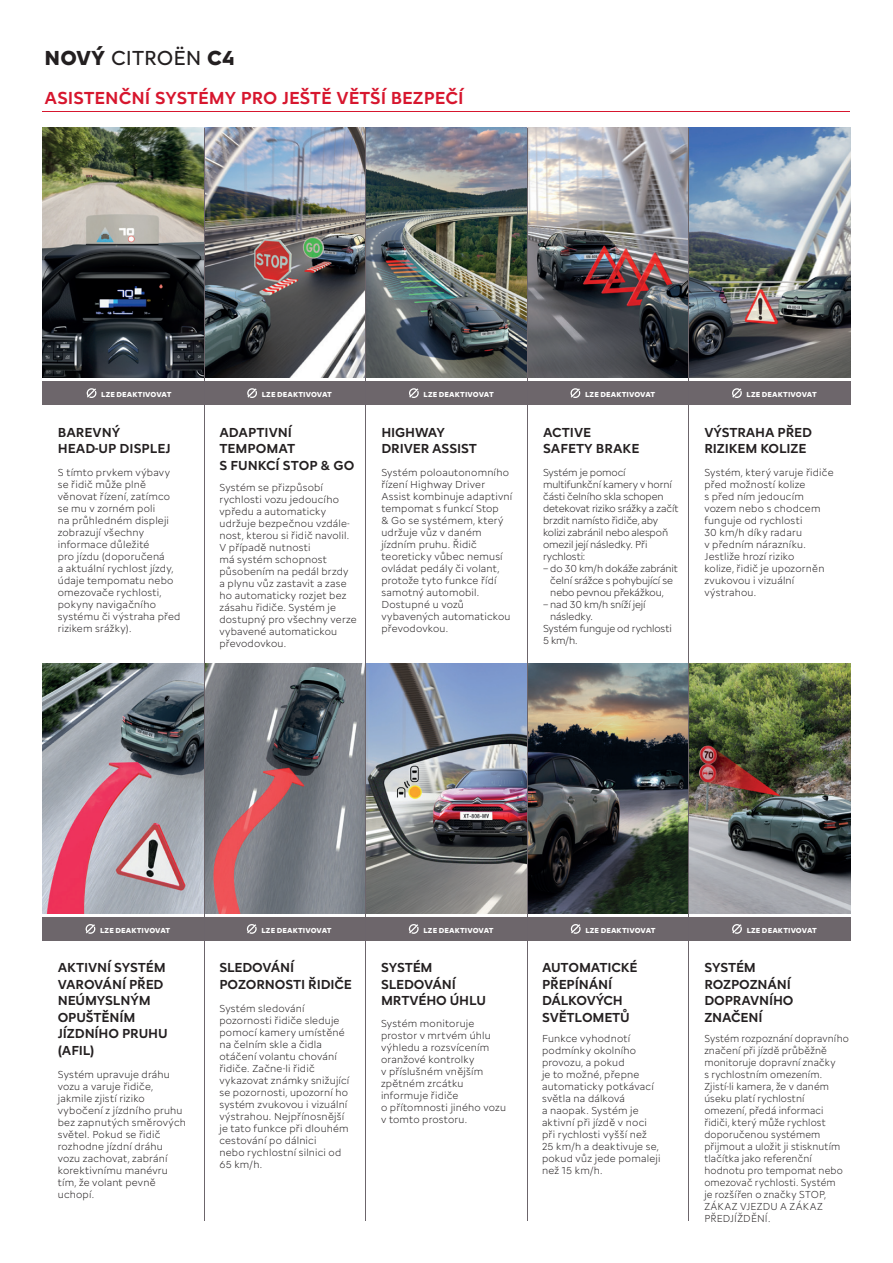
<style>
.page{position:relative;width:893px;height:1263px;background:#fff}
.page>*{position:absolute;margin:0;border:0;box-sizing:border-box;transform-origin:0 0}
.t1{font:21px "Citroen Type Latin";color:#231f20}
.t2{font:500 18px "Citroen Type Latin";color:#d7162e}
.t3{font:500 13.5px/16.5px "Citroen Type Latin";letter-spacing:-.01em;color:#231f20}
.t4{font:300 10.5px/12px "Citroen Type Latin";letter-spacing:.015em;color:#231f20}
.t5{font:300 10.5px/12px "Citroen Type Latin";letter-spacing:-.01em;color:#231f20}
.t6{font:700 7.5px "Citroen Type Latin";letter-spacing:.01em;color:#fff}
.s1{font-weight:700}
</style>
<div class="page">
<img style="left:43px;top:128px;width:807px;height:250px">
<hr style="left:43px;top:111px;width:807px;height:1px;background:#d7162e">
<div style="left:42px;top:382px;width:808px;height:23px;background:#6d666b"></div>
<svg style="left:87px;top:388px;width:9px;height:10px"></svg>
<svg style="left:570px;top:388px;width:10px;height:10px"></svg>
<svg style="left:409px;top:388px;width:10px;height:10px"></svg>
<svg style="left:732px;top:388px;width:10px;height:10px"></svg>
<svg style="left:247px;top:388px;width:10px;height:10px"></svg>
<img style="left:42px;top:663px;width:808px;height:250px">
<div style="left:42px;top:917px;width:808px;height:23px;background:#6d666b"></div>
<svg style="left:86px;top:924px;width:9px;height:10px"></svg>
<svg style="left:247px;top:924px;width:10px;height:10px"></svg>
<svg style="left:409px;top:924px;width:10px;height:10px"></svg>
<svg style="left:571px;top:924px;width:10px;height:10px"></svg>
<svg style="left:732px;top:924px;width:10px;height:10px"></svg>
<hr style="left:204px;top:128px;width:1px;height:1092px;background:#6c656b">
<hr style="left:365px;top:128px;width:1px;height:1092px;background:#6c656b">
<hr style="left:527px;top:128px;width:1px;height:1092px;background:#6c656b">
<hr style="left:689px;top:128px;width:1px;height:1092px;background:#6c656b">
<h1 class="t1" style="left:45px;top:42px;width:191px"><span class="s1">NOVÝ</span> CITROËN <span class="s1">C4</span></h1>
<h2 class="t2" style="left:45px;top:85px;width:420px">ASISTENČNÍ SYSTÉMY PRO JEŠTĚ VĚTŠÍ BEZPEČÍ</h2>
<p class="t6" style="left:101px;top:388px;width:72px">LZE DEAKTIVOVAT</p>
<p class="t6" style="left:262px;top:388px;width:72px">LZE DEAKTIVOVAT</p>
<p class="t6" style="left:424px;top:388px;width:72px">LZE DEAKTIVOVAT</p>
<p class="t6" style="left:585px;top:388px;width:72px">LZE DEAKTIVOVAT</p>
<p class="t6" style="left:747px;top:388px;width:72px">LZE DEAKTIVOVAT</p>
<p class="t3" style="left:58px;top:422px;width:114px">BAREVNÝ<br>HEAD-UP DISPLEJ</p>
<p class="t4" style="left:58px;top:465px;width:124px">S tímto prvkem výbavy se řidič může plně věnovat řízení, zatímco se mu v zorném poli<br>na průhledném displeji zobrazují všechny informace důležité<br>pro jízdu (doporučená<br>a aktuální rychlost jízdy, údaje tempomatu nebo omezovače rychlosti, pokyny navigačního systému či výstraha před rizikem srážky).</p>
<p class="t3" style="left:219px;top:422px;width:136px">ADAPTIVNÍ<br>TEMPOMAT<br>S FUNKCÍ STOP &amp; GO</p>
<p class="t4" style="left:219px;top:480px;width:139px">Systém se přizpůsobí rychlosti vozu jedoucího vpředu a automaticky udržuje bezpečnou vzdále&shy;nost, kterou si řidič navolil.<br>V případě nutnosti<br>má systém schopnost působením na pedál brzdy<br>a plynu vůz zastavit a zase ho automaticky rozjet bez zásahu řidiče. Systém je dostupný pro všechny verze vybavené automatickou převodovkou.</p>
<p class="t3" style="left:381px;top:422px;width:97px">HIGHWAY<br>DRIVER ASSIST</p>
<p class="t4" style="left:381px;top:465px;width:132px">Systém poloautonomního řízení Highway Driver<br>Assist kombinuje adaptivní tempomat s funkcí Stop<br>&amp; Go se systémem, který udržuje vůz v daném jízdním pruhu. Řidič teoreticky vůbec nemusí ovládat pedály či volant, protože tyto funkce řídí samotný automobil.<br>Dostupné u vozů vybavených automatickou převodovkou.</p>
<p class="t3" style="left:543px;top:422px;width:98px">ACTIVE<br>SAFETY BRAKE</p>
<p class="t5" style="left:543px;top:465px;width:137px">Systém je pomocí multifunkční kamery v horní části čelního skla schopen detekovat riziko srážky a začít brzdit namísto řidiče, aby kolizi zabránil nebo alespoň omezil její následky. Při rychlosti:</p>
<p class="t5" style="left:550px;top:561px;width:129px;text-indent:-7px">– do 30 km/h dokáže zabránit čelní srážce s pohybující se nebo pevnou překážkou,</p>
<p class="t5" style="left:543px;top:598px;width:104px">– nad 30 km/h sníží její</p>
<p class="t5" style="left:550px;top:610px;width:44px">následky.</p>
<p class="t5" style="left:543px;top:622px;width:130px">Systém funguje od rychlosti</p>
<p class="t4" style="left:543px;top:634px;width:36px">5 km/h.</p>
<p class="t3" style="left:704px;top:422px;width:109px">VÝSTRAHA PŘED<br>RIZIKEM KOLIZE</p>
<p class="t4" style="left:704px;top:465px;width:131px">Systém, který varuje řidiče před možností kolize<br>s před ním jedoucím vozem nebo s chodcem funguje od rychlosti<br>30 km/h díky radaru<br>v předním nárazníku.<br>Jestliže hrozí riziko<br>kolize, řidič je upozorněn zvukovou i vizuální výstrahou.</p>
<p class="t6" style="left:100px;top:924px;width:72px">LZE DEAKTIVOVAT</p>
<p class="t6" style="left:261px;top:924px;width:72px">LZE DEAKTIVOVAT</p>
<p class="t6" style="left:423px;top:924px;width:72px">LZE DEAKTIVOVAT</p>
<p class="t6" style="left:585px;top:924px;width:72px">LZE DEAKTIVOVAT</p>
<p class="t6" style="left:747px;top:924px;width:72px">LZE DEAKTIVOVAT</p>
<p class="t3" style="left:58px;top:958px;width:111px">AKTIVNÍ SYSTÉM<br>VAROVÁNÍ PŘED<br>NEÚMYSLNÝM<br>OPUŠTĚNÍM<br>JÍZDNÍHO PRUHU (AFIL)</p>
<p class="t4" style="left:58px;top:1068px;width:130px">Systém upravuje dráhu vozu a varuje řidiče, jakmile zjistí riziko vybočení z jízdního pruhu bez zapnutých směrových světel. Pokud se řidič rozhodne jízdní dráhu vozu zachovat, zabrání korektivnímu manévru tím, že volant pevně uchopí.</p>
<p class="t3" style="left:219px;top:958px;width:134px">SLEDOVÁNÍ<br>POZORNOSTI ŘIDIČE</p>
<p class="t4" style="left:219px;top:1001px;width:131px">Systém sledování pozornosti řidiče sleduje pomocí kamery umístěné na čelním skle a čidla otáčení volantu chování řidiče. Začne-li řidič vykazovat známky snižující se pozornosti, upozorní ho systém zvukovou i vizuální výstrahou. Nejpřínosnější je tato funkce při dlouhém cestování po dálnici<br>nebo rychlostní silnici od<br>65 km/h.</p>
<p class="t3" style="left:381px;top:958px;width:107px">SYSTÉM<br>SLEDOVÁNÍ<br>MRTVÉHO ÚHLU</p>
<p class="t4" style="left:381px;top:1016px;width:126px">Systém monitoruje prostor v mrtvém úhlu výhledu a rozsvícením oranžové kontrolky<br>v příslušném vnějším zpětném zrcátku informuje řidiče<br>o přítomnosti jiného vozu v tomto prostoru.</p>
<p class="t3" style="left:542px;top:958px;width:97px">AUTOMATICKÉ<br>PŘEPÍNÁNÍ<br>DÁLKOVÝCH<br>SVĚTLOMETŮ</p>
<p class="t4" style="left:542px;top:1031px;width:120px">Funkce vyhodnotí podmínky okolního provozu, a pokud<br>je to možné, přepne automaticky potkávací světla na dálková<br>a naopak. Systém je aktivní při jízdě v noci při rychlosti vyšší než<br>25 km/h a deaktivuje se, pokud vůz jede pomaleji než 15 km/h.</p>
<p class="t3" style="left:704px;top:958px;width:91px">SYSTÉM<br>ROZPOZNÁNÍ<br>DOPRAVNÍHO<br>ZNAČENÍ</p>
<p class="t4" style="left:704px;top:1031px;width:146px">Systém rozpoznání dopravního značení při jízdě průběžně monitoruje dopravní značky<br>s rychlostním omezením.<br>Zjistí-li kamera, že v daném úseku platí rychlostní omezení, předá informaci řidiči, který může rychlost doporučenou systémem přijmout a uložit ji stisknutím tlačítka jako referenční hodnotu pro tempomat nebo omezovač rychlosti. Systém<br>je rozšířen o značky STOP,<br>ZÁKAZ VJEZDU A ZÁKAZ<br>PŘEDJÍŽDĚNÍ.</p>
</div>
